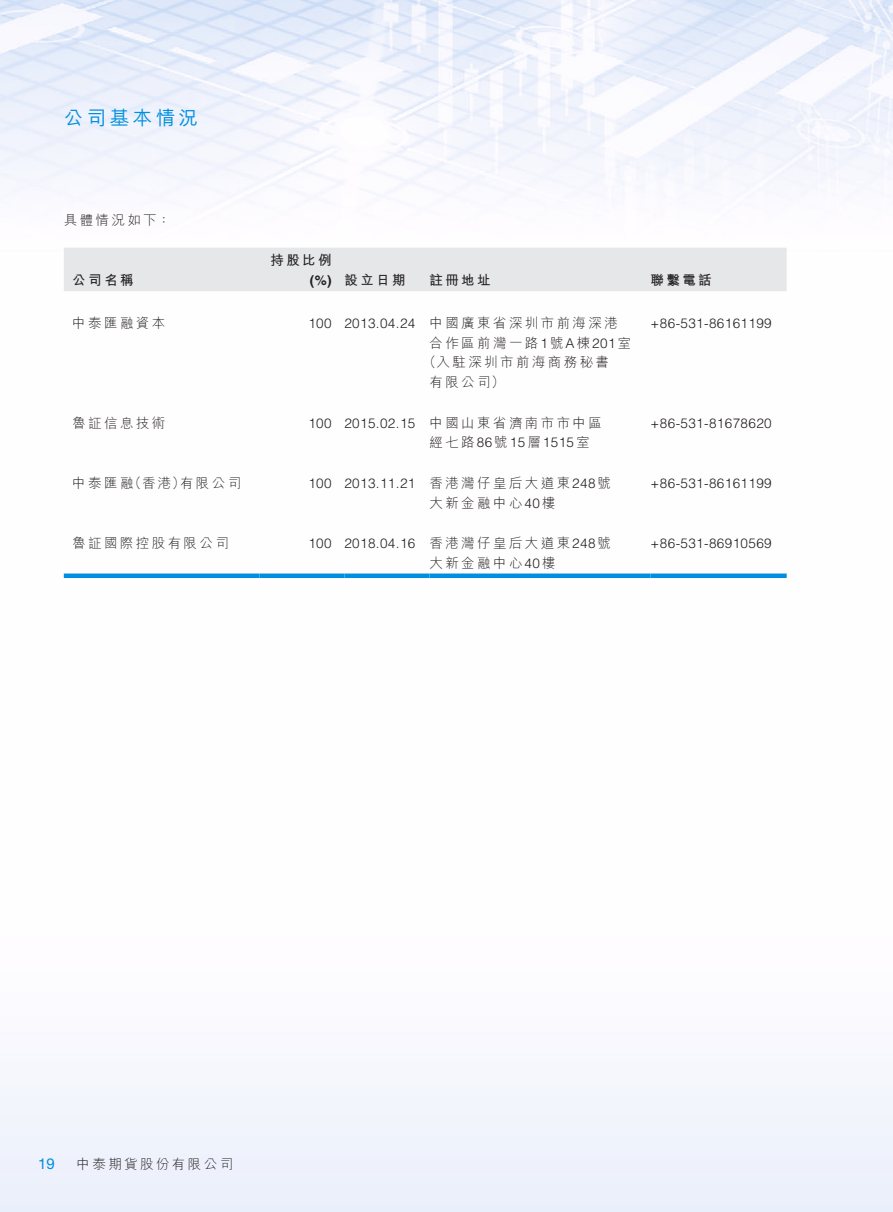
<style>
.page{position:relative;width:893px;height:1212px;background:#fff}
.page>*{position:absolute;margin:0;border:0;box-sizing:border-box;transform-origin:0 0}
.t1{font:500 19.5px "M Hei HK";letter-spacing:.18em;color:#008fde}
.t2{font:15px "Helvetica Neue LT Std";color:#008fde}
._50_Table_Body{font:300 13.5px/19.5px "M Hei HK";letter-spacing:.18em;color:#231f20}
._50_Table_Body-2{font:300 13.5px "Helvetica LT Std";letter-spacing:.03em;color:#231f20}
._50_Table_Body-3{font:700 13.5px "M Hei HK";letter-spacing:.18em;color:#231f20}
._00_Body_text{font:300 13.5px "M Hei HK";letter-spacing:.18em;color:#231f20}
._50_Table_Body-4{font:700 13.5px "Helvetica LT Std";color:#231f20}
.s1{font-family:"Helvetica LT Std"}
</style>
<div class="page">
<img style="left:0;top:0;width:893px;height:1212px">
<div style="left:64px;top:248px;width:723px;height:43px;background:#e6e7e9"></div>
<div style="left:64px;top:573px;width:195px;height:5px;background:#008fde"></div>
<div style="left:259px;top:573px;width:85px;height:5px;background:#008fde"></div>
<div style="left:344px;top:573px;width:85px;height:5px;background:#008fde"></div>
<div style="left:429px;top:573px;width:222px;height:5px;background:#008fde"></div>
<div style="left:651px;top:573px;width:136px;height:5px;background:#008fde"></div>
<h1 class="t1" style="left:64px;top:104px;width:136px">公司基本情況</h1>
<p class="_00_Body_text" style="left:64px;top:213px;width:108px">具體情況如下：</p>
<p class="_50_Table_Body-3" style="left:72px;top:270px;width:63px">公司名稱</p>
<p class="_50_Table_Body-3" style="left:270px;top:251px;width:63px">持股比例</p>
<p class="_50_Table_Body-4" style="left:310px;top:272px;width:23px">(%)</p>
<p class="_50_Table_Body-3" style="left:344px;top:270px;width:63px">設立日期</p>
<p class="_50_Table_Body-3" style="left:429px;top:270px;width:63px">註冊地址</p>
<p class="_50_Table_Body-3" style="left:651px;top:270px;width:63px">聯繫電話</p>
<p class="_50_Table_Body" style="left:72px;top:314px;width:95px">中泰匯融資本</p>
<p class="_50_Table_Body-2" style="left:308px;top:315px;width:25px">100</p>
<p class="_50_Table_Body-2" style="left:344px;top:315px;width:72px">2013.04.24</p>
<p class="_50_Table_Body" style="left:429px;top:314px;width:190px">中國廣東省深圳市前海深港</p>
<p class="_50_Table_Body" style="left:429px;top:333px;width:203px">合作區前灣一路<span class="s1">1</span>號<span class="s1">A</span>棟<span class="s1">201</span>室</p>
<p class="_50_Table_Body" style="left:423px;top:353px;width:188px">（入駐深圳市前海商務秘書</p>
<p class="_50_Table_Body" style="left:429px;top:372px;width:77px">有限公司）</p>
<p class="_50_Table_Body-2" style="left:651px;top:315px;width:123px">+86-531-86161199</p>
<p class="_50_Table_Body" style="left:72px;top:413px;width:95px">魯証信息技術</p>
<p class="_50_Table_Body-2" style="left:308px;top:414px;width:25px">100</p>
<p class="_50_Table_Body-2" style="left:344px;top:414px;width:72px">2015.02.15</p>
<p class="_50_Table_Body" style="left:429px;top:413px;width:174px">中國山東省濟南市市中區經七路<span class="s1">86</span>號<span class="s1">15</span>層<span class="s1">1515</span>室</p>
<p class="_50_Table_Body-2" style="left:651px;top:414px;width:123px">+86-531-81678620</p>
<p class="_50_Table_Body" style="left:72px;top:473px;width:170px">中泰匯融（香港）有限公司</p>
<p class="_50_Table_Body-2" style="left:308px;top:475px;width:25px">100</p>
<p class="_50_Table_Body-2" style="left:344px;top:475px;width:72px">2013.11.21</p>
<p class="_50_Table_Body" style="left:429px;top:473px;width:183px">香港灣仔皇后大道東<span class="s1">248</span>號大新金融中心<span class="s1">40</span>樓</p>
<p class="_50_Table_Body-2" style="left:651px;top:475px;width:123px">+86-531-86161199</p>
<p class="_50_Table_Body" style="left:72px;top:533px;width:158px">魯証國際控股有限公司</p>
<p class="_50_Table_Body-2" style="left:308px;top:535px;width:25px">100</p>
<p class="_50_Table_Body-2" style="left:344px;top:535px;width:72px">2018.04.16</p>
<p class="_50_Table_Body" style="left:429px;top:533px;width:183px">香港灣仔皇后大道東<span class="s1">248</span>號大新金融中心<span class="s1">40</span>樓</p>
<p class="_50_Table_Body-2" style="left:651px;top:535px;width:123px">+86-531-86910569</p>
<p class="t2" style="left:38px;top:1155px;width:18px">19</p>
<p class="_50_Table_Body" style="left:77px;top:1154px;width:158px">中泰期貨股份有限公司</p>
</div>
